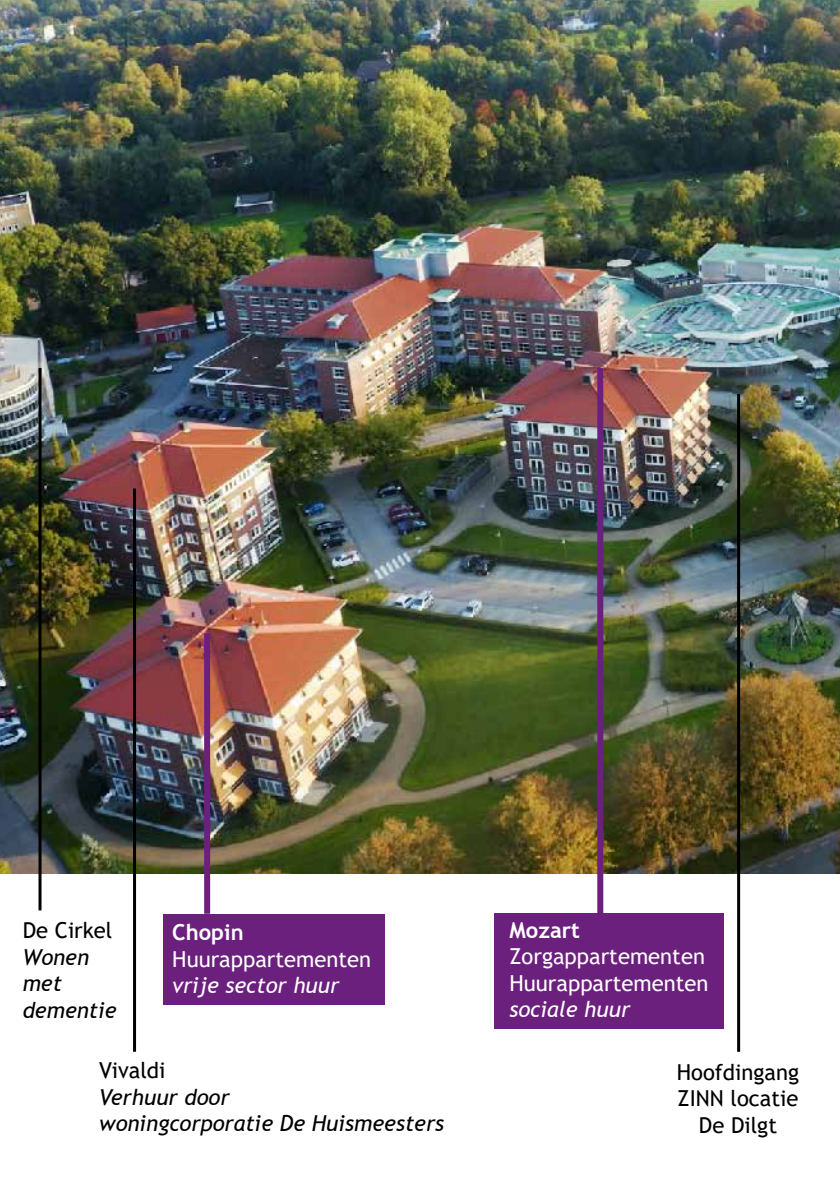
<style>
.page{position:relative;width:840px;height:1191px;background:#fff}
.page>*{position:absolute;margin:0;border:0;box-sizing:border-box;transform-origin:0 0}
.t1{font:italic 22px/26.4px "Trebuchet MS";color:#000}
.t2{font:22px/26.4px "Trebuchet MS";color:#fff}
.t3{font:22px/26.4px "Trebuchet MS";color:#000;text-align:center}
.t4{font:italic 22px "Trebuchet MS";color:#fff}
.t5{font:700 22px "Trebuchet MS";color:#fff}
</style>
<div class="page">
<img style="left:0;top:0;width:839px;height:873px">
<div style="left:163px;top:913px;width:221px;height:91px;background:#6c207e"></div>
<div style="left:493px;top:913px;width:230px;height:116px;background:#6c207e"></div>
<div style="left:204px;top:633px;width:6px;height:280px;background:#6c207e"></div>
<div style="left:597px;top:368px;width:6px;height:546px;background:#6c207e"></div>
<hr style="left:736px;top:394px;width:3px;height:657px;background:#000">
<hr style="left:38px;top:368px;width:3px;height:542px;background:#000">
<hr style="left:133px;top:488px;width:3px;height:563px;background:#000">
<p class="t3" style="left:23px;top:917px;width:91px">De Cirkel</p>
<p class="t1" style="left:23px;top:943px;width:95px">Wonen met dementie</p>
<p class="t5" style="left:172px;top:918px;width:73px">Chopin</p>
<p class="t2" style="left:172px;top:945px;width:200px">Huurappartementen</p>
<p class="t4" style="left:172px;top:972px;width:168px">vrije sector huur</p>
<p class="t3" style="left:99px;top:1057px;width:68px">Vivaldi</p>
<p class="t1" style="left:99px;top:1083px;width:346px">Verhuur door<br>woningcorporatie De Huismeesters</p>
<p class="t5" style="left:509px;top:916px;width:72px">Mozart</p>
<p class="t2" style="left:509px;top:943px;width:200px">Zorgappartementen<br>Huurappartementen</p>
<p class="t4" style="left:509px;top:996px;width:122px">sociale huur</p>
<p class="t3" style="left:676px;top:1058px;width:124px">Hoofdingang<br>ZINN locatie<br>De Dilgt</p>
</div>
